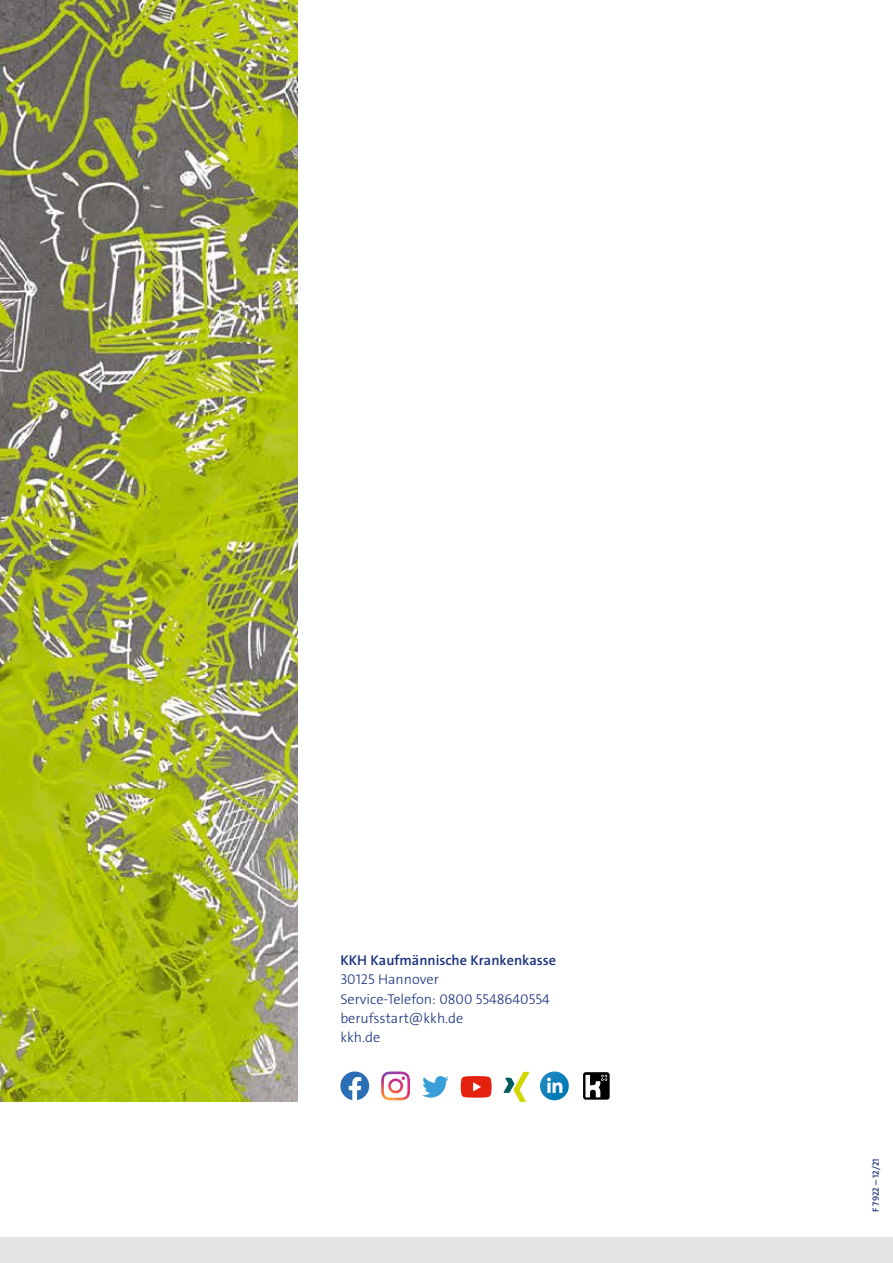
<style>
.page{position:relative;width:893px;height:1263px;background:#fff}
.page>*{position:absolute;margin:0;border:0;box-sizing:border-box;transform-origin:0 0}
.t1{font:300 14.25px/19.2px "The Sans C4 s";color:#19317b}
.t2{font:600 14.25px "The Sans C4 s";color:#19317b}
.t3{font:600 9px "The Sans C4 s";color:#19317b}
</style>
<div class="page">
<div style="left:0;top:1237px;width:893px;height:26px;background:#e4e4e4"></div>
<img style="left:0;top:0;width:298px;height:1101px">
<img style="left:381px;top:1090px;width:29px;height:10px">
<img style="left:381px;top:1071px;width:29px;height:11px">
<svg style="left:398px;top:1082px;width:12px;height:8px"></svg>
<svg style="left:422px;top:1076px;width:27px;height:22px"></svg>
<svg style="left:461px;top:1076px;width:31px;height:22px"></svg>
<svg style="left:340px;top:1071px;width:29px;height:29px"></svg>
<svg style="left:504px;top:1072px;width:25px;height:30px"></svg>
<svg style="left:540px;top:1071px;width:29px;height:29px"></svg>
<svg style="left:583px;top:1072px;width:27px;height:28px"></svg>
<p class="t2" style="left:340px;top:951px;width:217px">KKH Kaufmännische Krankenkasse</p>
<p class="t1" style="left:340px;top:970px;width:211px">30125 Hannover<br>Service-Telefon: 0800 5548640554 berufsstart@kkh.de<br>kkh.de</p>
<p class="t3" style="left:870px;top:1212px;width:55px;rotate:-90deg">F 7922 – 12/21</p>
</div>
